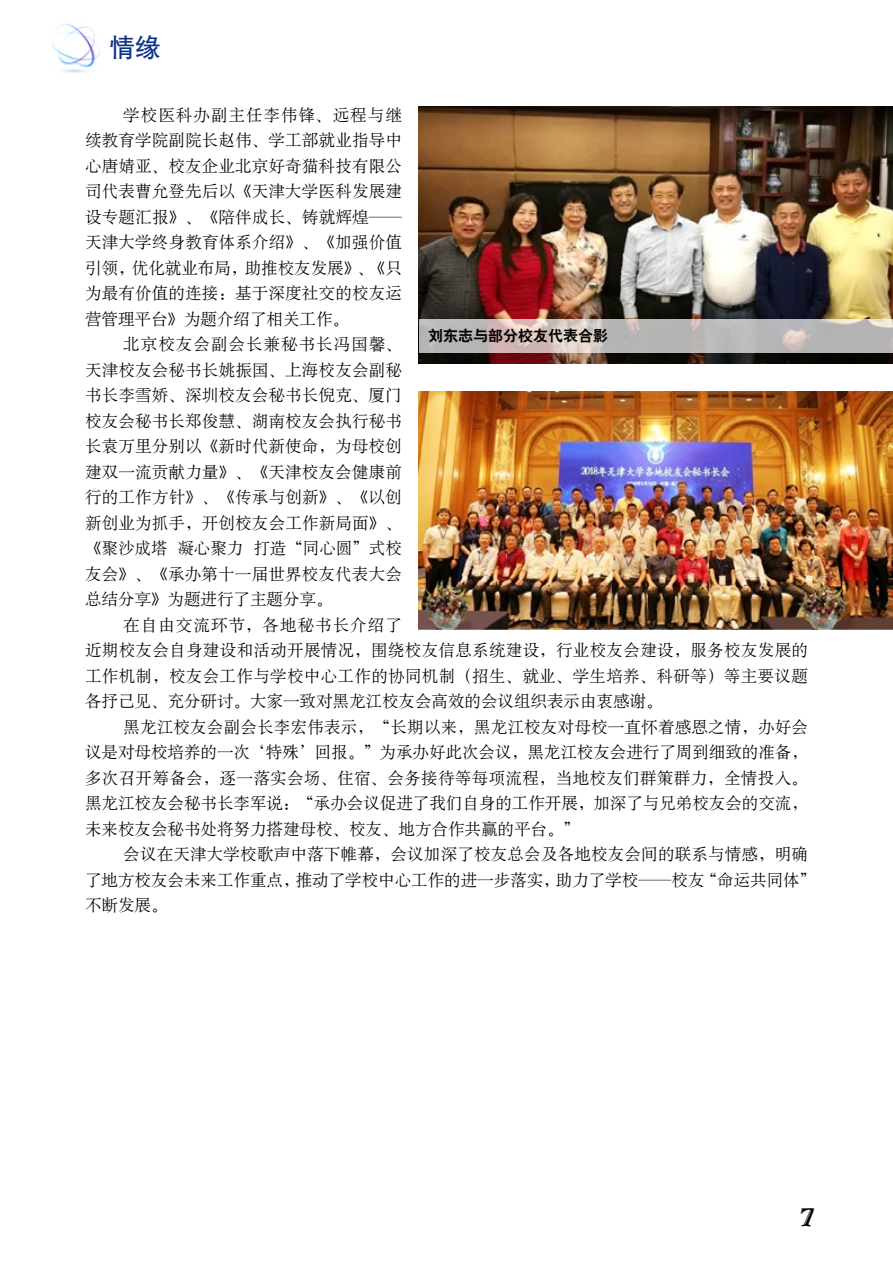
<style>
.page{position:relative;width:893px;height:1263px;background:#fff}
.page>*{position:absolute;margin:0;border:0;box-sizing:border-box;transform-origin:0 0}
.t1{font:25.5px "H Yb 1 gj";color:#0c3388}
.t2{font:24px "Ursa Serif Engraved";color:#000}
.t3{font:16.5px/25.5px "H Ya 6 gj";letter-spacing:.01em;color:#000;text-align:justify}
.t4{font:15px "H Yb 2 gj";color:#000}
</style>
<div class="page">
<img style="left:52px;top:23px;width:48px;height:50px">
<img style="left:419px;top:106px;width:474px;height:257px">
<img style="left:419px;top:391px;width:474px;height:238px">
<svg style="left:419px;top:319px;width:474px;height:33px;background:#c1bbb9"></svg>
<h1 class="t1" style="left:110px;top:34px;width:52px">情缘</h1>
<p class="t3" style="left:85px;top:102px;width:318px;text-indent:38px">学校医科办副主任李伟锋、远程与继续教育学院副院长赵伟、学工部就业指导中心唐婧亚、校友企业北京好奇猫科技有限公司代表曹允登先后以《天津大学医科发展建设专题汇报》、《陪伴成长、铸就辉煌——天津大学终身教育体系介绍》、《加强价值引领，优化就业布局，助推校友发展》、《只为最有价值的连接：基于深度社交的校友运营管理平台》为题介绍了相关工作。</p>
<p class="t3" style="left:85px;top:331px;width:318px;text-indent:38px">北京校友会副会长兼秘书长冯国馨、天津校友会秘书长姚振国、上海校友会副秘书长李雪娇、深圳校友会秘书长倪克、厦门校友会秘书长郑俊慧、湖南校友会执行秘书长袁万里分别以《新时代新使命，为母校创建双一流贡献力量》、《天津校友会健康前行的工作方针》、《传承与创新》、《以创新创业为抓手，开创校友会工作新局面》、《聚沙成塔 凝心聚力 打造“同心圆”式校友会》、《承办第十一届世界校友代表大会总结分享》为题进行了主题分享。</p>
<p class="t3" style="left:85px;top:612px;width:725px;text-align:left;text-indent:38px">在自由交流环节，各地秘书长介绍了<br>近期校友会自身建设和活动开展情况，围绕校友信息系统建设，行业校友会建设，服务校友发展的工作机制，校友会工作与学校中心工作的协同机制（招生、就业、学生培养、科研等）等主要议题各抒己见、充分研讨。大家一致对黑龙江校友会高效的会议组织表示由衷感谢。</p>
<p class="t3" style="left:85px;top:714px;width:725px;text-indent:38px">黑龙江校友会副会长李宏伟表示，“长期以来，黑龙江校友对母校一直怀着感恩之情，办好会议是对母校培养的一次‘特殊’回报。”为承办好此次会议，黑龙江校友会进行了周到细致的准备，多次召开筹备会，逐一落实会场、住宿、会务接待等每项流程，当地校友们群策群力，全情投入。黑龙江校友会秘书长李军说：“承办会议促进了我们自身的工作开展，加深了与兄弟校友会的交流，未来校友会秘书处将努力搭建母校、校友、地方合作共赢的平台。”</p>
<p class="t3" style="left:85px;top:841px;width:733px;text-align:left;text-indent:38px">会议在天津大学校歌声中落下帷幕，会议加深了校友总会及各地校友会间的联系与情感，明确了地方校友会未来工作重点，推动了学校中心工作的进一步落实，助力了学校——校友“命运共同体”不断发展。</p>
<p class="t4" style="left:428px;top:328px;width:181px">刘东志与部分校友代表合影</p>
<h2 class="t2" style="left:801px;top:1201px;width:15px">7</h2>
</div>
